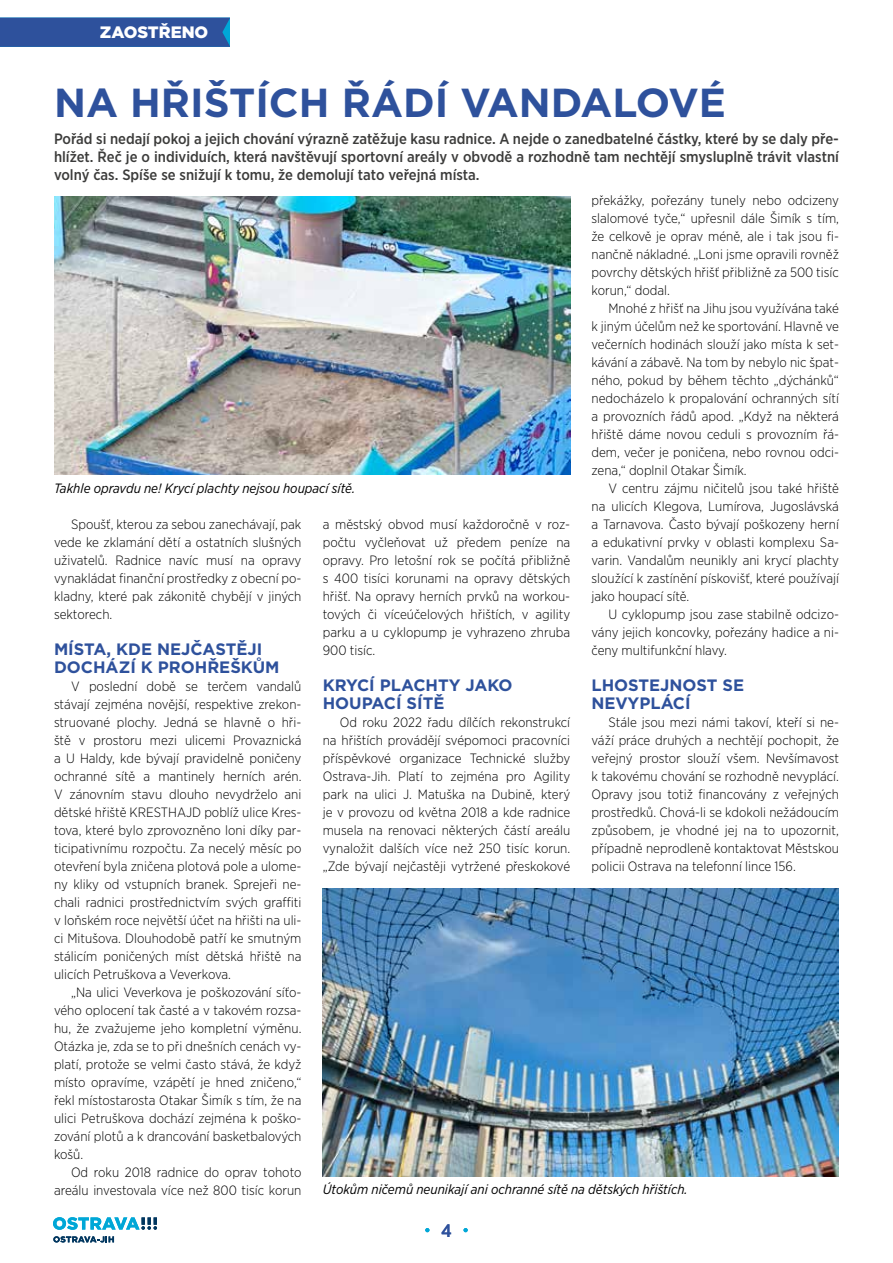
<style>
.page{position:relative;width:893px;height:1263px;background:#fff}
.page>*{position:absolute;margin:0;border:0;box-sizing:border-box;transform-origin:0 0}
.Nadpis_-_článku{font:700 40.5px "Gotham";color:#2e519c}
.t1{font:500 18px "Gotham Narrow";color:#2e519c}
.Nadpis_odstavce_-_mo{font:700 16.5px/18px "Gotham";color:#2e519c}
.záhlaví_stránky{font:900 16.5px "Gotham";color:#fff}
.perex{font:500 15px/18px "Gotham Narrow";color:#3c3c3b;text-align:justify}
.text_standardní{font:300 13.5px/18px "Gotham Narrow";color:#000;text-align:justify}
.text_bez_přichycení{font:italic 13.5px "Gotham Narrow";color:#000}
</style>
<div class="page">
<img style="left:323px;top:889px;width:516px;height:288px">
<img style="left:54px;top:197px;width:516px;height:278px">
<div style="left:0;top:18px;width:230px;height:29px;background:#2e519c"></div>
<svg style="left:53px;top:1217px;width:104px;height:13px"></svg>
<svg style="left:53px;top:1236px;width:61px;height:6px"></svg>
<svg style="left:425px;top:1228px;width:4px;height:4px"></svg>
<svg style="left:463px;top:1228px;width:5px;height:4px"></svg>
<p class="záhlaví_stránky" style="left:100px;top:21px;width:110px">ZAOSTŘENO</p>
<p class="Nadpis_-_článku" style="left:54px;top:76px;width:674px">NA HŘIŠTÍCH ŘÁDÍ VANDALOVÉ</p>
<p class="perex" style="left:54px;top:129px;width:786px">Pořád si nedají pokoj a jejich chování výrazně zatěžuje kasu radnice. A nejde o zanedbatelné částky, které by se daly pře&shy;hlížet. Řeč je o individuích, která navštěvují sportovní areály v obvodě a rozhodně tam nechtějí smysluplně trávit vlastní volný čas. Spíše se snižují k tomu, že demolují tato veřejná místa.</p>
<p class="text_standardní" style="left:591px;top:190px;width:249px">překážky, pořezány tunely nebo odcizeny slalomové tyče,“ upřesnil dále Šimík s tím, že celkově je oprav méně, ale i tak jsou fi&shy;nančně nákladné. „Loni jsme opravili rovněž povrchy dětských hřišť přibližně za 500 tisíc korun,“ dodal.</p>
<p class="text_standardní" style="left:591px;top:298px;width:249px;text-indent:17px">Mnohé z hřišť na Jihu jsou využívána také k jiným účelům než ke sportování. Hlavně ve večerních hodinách slouží jako místa k set&shy;kávání a zábavě. Na tom by nebylo nic špat&shy;ného, pokud by během těchto „dýchánků“ nedocházelo k propalování ochranných sítí a provozních řádů apod. „Když na některá hřiště dáme novou ceduli s provozním řá&shy;dem, večer je poničena, nebo rovnou odci&shy;zena,“ doplnil Otakar Šimík.</p>
<p class="text_standardní" style="left:591px;top:478px;width:249px;text-indent:17px">V centru zájmu ničitelů jsou také hřiště na ulicích Klegova, Lumírova, Jugoslávská a Tarnavova. Často bývají poškozeny herní a edukativní prvky v oblasti komplexu Sa&shy;varin. Vandalům neunikly ani krycí plachty sloužící k zastínění pískovišť, které používají jako houpací sítě.</p>
<p class="text_standardní" style="left:591px;top:604px;width:249px;text-indent:17px">U cyklopump jsou zase stabilně odcizo&shy;vány jejich koncovky, pořezány hadice a ni&shy;čeny multifunkční hlavy.</p>
<p class="Nadpis_odstavce_-_mo" style="left:591px;top:676px;width:154px">LHOSTEJNOST SE<br>NEVYPLÁCÍ</p>
<p class="text_standardní" style="left:591px;top:712px;width:249px;text-indent:17px">Stále jsou mezi námi takoví, kteří si ne&shy;váží práce druhých a nechtějí pochopit, že veřejný prostor slouží všem. Nevšímavost k takovému chování se rozhodně nevyplácí.<br>Opravy jsou totiž financovány z veřejných prostředků. Chová-li se kdokoli nežádoucím způsobem, je vhodné jej na to upozornit, případně neprodleně kontaktovat Městskou policii Ostrava na telefonní lince 156.</p>
<p class="text_bez_přichycení" style="left:54px;top:479px;width:303px">Takhle opravdu ne! Krycí plachty nejsou houpací sítě.</p>
<p class="text_standardní" style="left:54px;top:514px;width:249px;text-indent:17px">Spoušť, kterou za sebou zanechávají, pak vede ke zklamání dětí a ostatních slušných uživatelů. Radnice navíc musí na opravy vynakládat finanční prostředky z obecní po&shy;kladny, které pak zákonitě chybějí v jiných sektorech.</p>
<p class="Nadpis_odstavce_-_mo" style="left:54px;top:640px;width:227px">MÍSTA, KDE NEJČASTĚJI<br>DOCHÁZÍ K PROHŘEŠKŮM</p>
<p class="text_standardní" style="left:54px;top:676px;width:249px;text-indent:17px">V poslední době se terčem vandalů stávají zejména novější, respektive zrekon&shy;struované plochy. Jedná se hlavně o hři&shy;ště v prostoru mezi ulicemi Provaznická a U Haldy, kde bývají pravidelně poničeny ochranné sítě a mantinely herních arén.<br>V zánovním stavu dlouho nevydrželo ani dětské hřiště KRESTHAJD poblíž ulice Kres&shy;tova, které bylo zprovozněno loni díky par&shy;ticipativnímu rozpočtu. Za necelý měsíc po otevření byla zničena plotová pole a ulome&shy;ny kliky od vstupních branek. Sprejeři ne&shy;chali radnici prostřednictvím svých graffiti v loňském roce největší účet na hřišti na uli&shy;ci Mitušova. Dlouhodobě patří ke smutným stálicím poničených míst dětská hřiště na ulicích Petruškova a Veverkova.</p>
<p class="text_standardní" style="left:54px;top:982px;width:249px;text-indent:17px">„Na ulici Veverkova je poškozování síťo&shy;vého oplocení tak časté a v takovém rozsa&shy;hu, že zvažujeme jeho kompletní výměnu.<br>Otázka je, zda se to při dnešních cenách vy&shy;platí, protože se velmi často stává, že když místo opravíme, vzápětí je hned zničeno,“ řekl místostarosta Otakar Šimík s tím, že na ulici Petruškova dochází zejména k poško&shy;zování plotů a k drancování basketbalových košů.</p>
<p class="text_standardní" style="left:54px;top:1162px;width:249px;text-align:right">Od roku 2018 radnice do oprav tohoto areálu investovala více než 800 tisíc korun</p>
<p class="text_standardní" style="left:323px;top:514px;width:249px">a městský obvod musí každoročně v roz&shy;počtu vyčleňovat už předem peníze na opravy. Pro letošní rok se počítá přibližně s 400 tisíci korunami na opravy dětských hřišť. Na opravy herních prvků na workou&shy;tových či víceúčelových hřištích, v agility parku a u cyklopump je vyhrazeno zhruba 900 tisíc.</p>
<p class="Nadpis_odstavce_-_mo" style="left:323px;top:676px;width:191px">KRYCÍ PLACHTY JAKO<br>HOUPACÍ SÍTĚ</p>
<p class="text_standardní" style="left:323px;top:712px;width:249px;text-indent:17px">Od roku 2022 řadu dílčích rekonstrukcí na hřištích provádějí svépomoci pracovníci příspěvkové organizace Technické služby Ostrava-Jih. Platí to zejména pro Agility park na ulici J. Matuška na Dubině, který je v provozu od května 2018 a kde radnice musela na renovaci některých částí areálu vynaložit dalších více než 250 tisíc korun. „Zde bývají nejčastěji vytržené přeskokové</p>
<p class="text_bez_přichycení" style="left:323px;top:1181px;width:366px">Útokům ničemů neunikají ani ochranné sítě na dětských hřištích.</p>
<h2 class="t1" style="left:441px;top:1219px;width:12px">4</h2>
</div>
